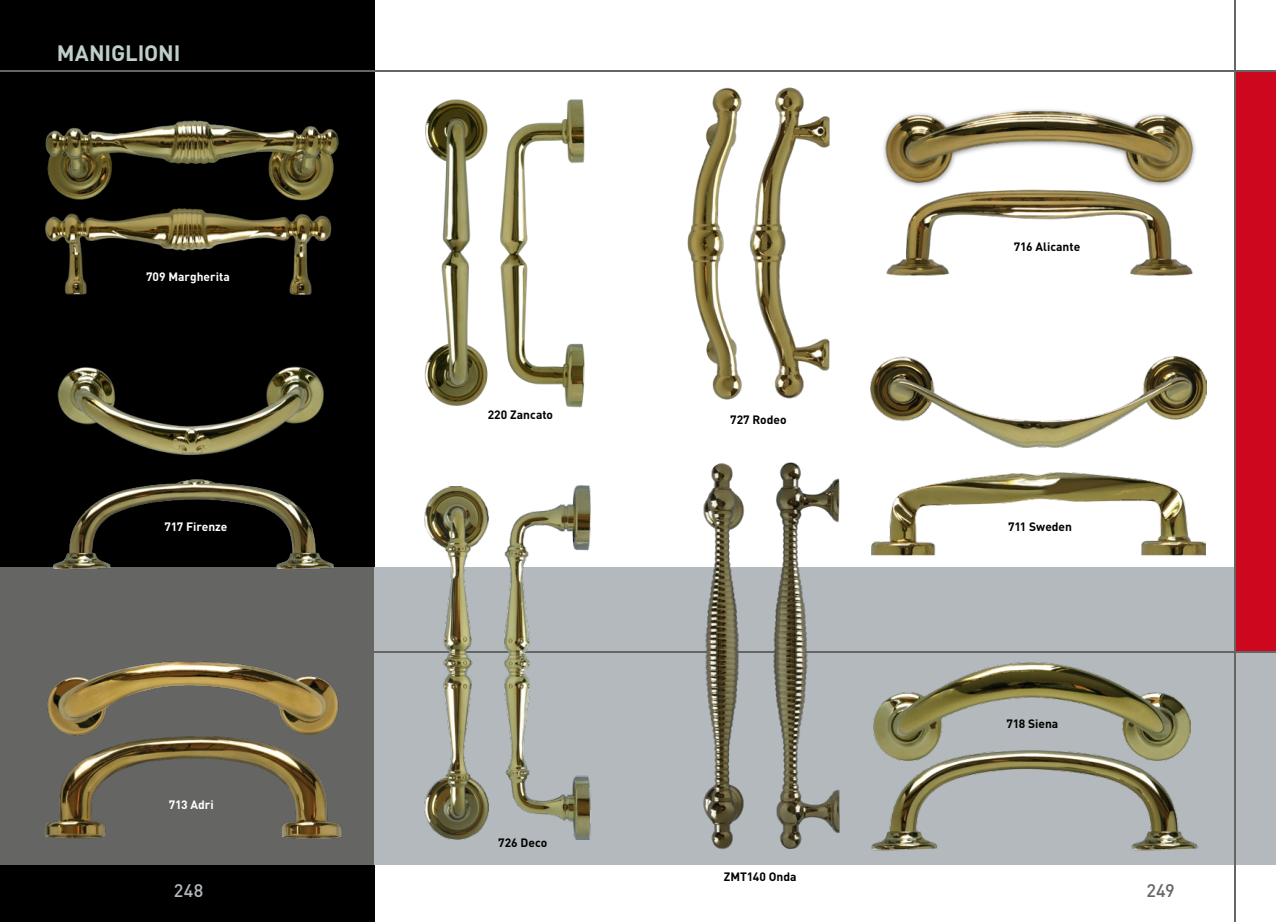
<style>
.page{position:relative;width:1276px;height:922px;background:#fff}
.page>*{position:absolute;margin:0;border:0;box-sizing:border-box;transform-origin:0 0}
.t1{font:700 22px "DIN";letter-spacing:-.005em;color:#bfcec8}
.t2{font:500 18px "DIN";color:#b3b9bc}
.t3{font:500 18px "DIN";color:#656664}
.t4{font:700 12px "DIN";color:#000}
.t5{font:700 12px "DIN";color:#fff}
</style>
<div class="page">
<div style="left:0;top:0;width:374px;height:921px;background:#000"></div>
<div style="left:0;top:567px;width:374px;height:297px;background:#656664"></div>
<div style="left:374px;top:567px;width:264px;height:297px;background:#b3b9bc"></div>
<hr style="left:0;top:70px;width:638px;height:1px;background:#656664">
<hr style="left:0;top:651px;width:638px;height:1px;background:#656664">
<div style="left:638px;top:567px;width:638px;height:297px;background:#b3b9bc"></div>
<div style="left:1234px;top:70px;width:42px;height:582px;background:#cc071e"></div>
<hr style="left:1234px;top:0;width:1px;height:921px;background:#656664">
<hr style="left:638px;top:70px;width:638px;height:1px;background:#656664">
<hr style="left:638px;top:651px;width:638px;height:1px;background:#656664">
<img style="left:45px;top:120px;width:294px;height:81px">
<img style="left:45px;top:208px;width:287px;height:87px">
<img style="left:424px;top:99px;width:64px;height:307px">
<img style="left:500px;top:99px;width:85px;height:309px">
<img style="left:47px;top:661px;width:292px;height:61px">
<img style="left:45px;top:722px;width:297px;height:117px">
<img style="left:57px;top:366px;width:267px;height:89px">
<img style="left:52px;top:479px;width:282px;height:90px">
<img style="left:424px;top:486px;width:64px;height:353px">
<img style="left:504px;top:485px;width:87px;height:353px">
<img style="left:687px;top:87px;width:55px;height:313px">
<img style="left:749px;top:87px;width:81px;height:312px">
<img style="left:883px;top:109px;width:313px;height:75px">
<img style="left:886px;top:184px;width:307px;height:92px">
<img style="left:870px;top:356px;width:336px;height:91px">
<img style="left:871px;top:472px;width:334px;height:84px">
<img style="left:873px;top:662px;width:318px;height:84px">
<img style="left:871px;top:746px;width:328px;height:105px">
<img style="left:687px;top:463px;width:70px;height:387px">
<img style="left:765px;top:462px;width:83px;height:387px">
<h1 class="t1" style="left:57px;top:39px;width:125px">MANIGLIONI</h1>
<p class="t5" style="left:146px;top:269px;width:85px">709 Margherita</p>
<p class="t5" style="left:164px;top:518px;width:64px">717 Firenze</p>
<p class="t5" style="left:169px;top:796px;width:46px">713 Adri</p>
<p class="t4" style="left:488px;top:406px;width:67px">220 Zancato</p>
<p class="t4" style="left:498px;top:834px;width:51px">726 Deco</p>
<p class="t4" style="left:730px;top:411px;width:58px">727 Rodeo</p>
<p class="t4" style="left:724px;top:869px;width:74px">ZMT140 Onda</p>
<p class="t4" style="left:1014px;top:239px;width:68px">716 Alicante</p>
<p class="t4" style="left:1008px;top:518px;width:66px">711 Sweden</p>
<p class="t4" style="left:1006px;top:715px;width:53px">718 Siena</p>
<h2 class="t2" style="left:174px;top:878px;width:31px">248</h2>
<h2 class="t3" style="left:1146px;top:878px;width:30px">249</h2>
</div>
